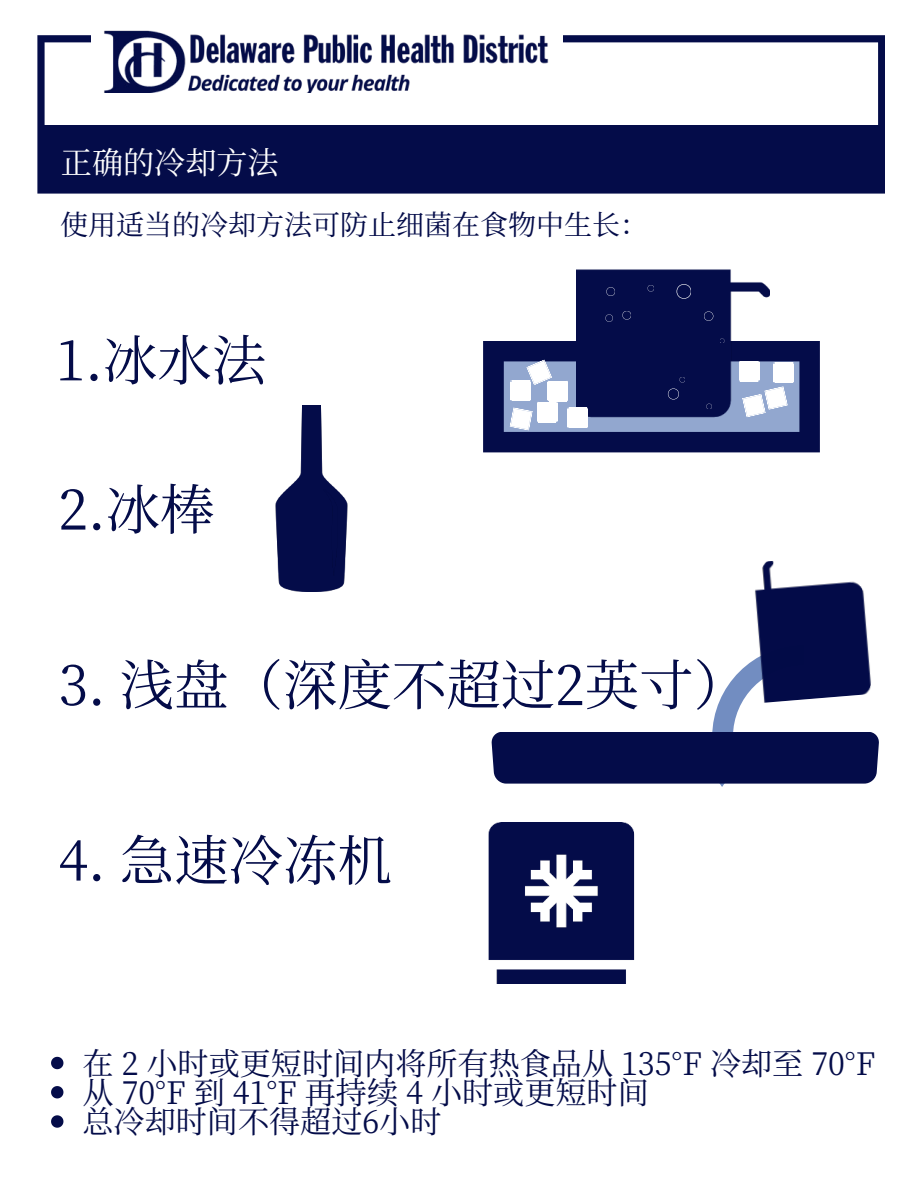
<style>
.page{position:relative;width:918px;height:1188px;background:#fff}
.page>*{position:absolute;margin:0;border:0;box-sizing:border-box;transform-origin:0 0}
.t1{font:54.45px "Source Han Serif SC";color:#040c49}
.t2{font:31.2px/29.2px "Source Han Serif SC";color:#040c49}
.t3{font:31.2px "Source Han Serif SC";color:#fff}
.t4{font:28.05px "Source Han Serif SC";color:#040c49}
</style>
<div class="page">
<svg style="left:37px;top:35px;width:848px;height:159px"></svg>
<div style="left:91px;top:7px;width:471px;height:113px;background:#fff"></div>
<div style="left:42px;top:125px;width:840px;height:63px;background:#040c49"></div>
<img style="left:104px;top:30px;width:445px;height:63px">
<img style="left:576px;top:269px;width:194px;height:69px">
<svg style="left:677px;top:284px;width:14px;height:15px"></svg>
<svg style="left:704px;top:311px;width:9px;height:10px"></svg>
<svg style="left:622px;top:311px;width:9px;height:9px"></svg>
<svg style="left:606px;top:287px;width:9px;height:9px"></svg>
<svg style="left:605px;top:314px;width:8px;height:8px"></svg>
<svg style="left:483px;top:338px;width:337px;height:114px;background:#414b7c"></svg>
<svg style="left:648px;top:285px;width:6px;height:7px"></svg>
<svg style="left:51px;top:1057px;width:12px;height:12px"></svg>
<svg style="left:51px;top:1086px;width:12px;height:12px"></svg>
<svg style="left:51px;top:1115px;width:12px;height:13px"></svg>
<img style="left:275px;top:406px;width:73px;height:185px">
<svg style="left:492px;top:664px;width:387px;height:123px"></svg>
<img style="left:488px;top:823px;width:147px;height:161px">
<img style="left:748px;top:561px;width:130px;height:142px">
<p class="t3" style="left:61px;top:147px;width:219px">正确的冷却⽅法</p>
<p class="t4" style="left:60px;top:210px;width:590px">使⽤适当的冷却⽅法可防⽌细菌在⻝物中⽣⻓：</p>
<h1 class="t1" style="left:56px;top:332px;width:212px">1.冰⽔法</h1>
<h1 class="t1" style="left:58px;top:482px;width:158px">2.冰棒</h1>
<h1 class="t1" style="left:58px;top:657px;width:691px">3. 浅盘（深度不超过2英⼨）</h1>
<h1 class="t1" style="left:58px;top:833px;width:335px">4. 急遏冷冻机</h1>
<p class="t2" style="left:83px;top:1048px;width:794px">在 2 小时或更短时间内将所有热⻝品从 135°F 冷却⾄ 70°F从 70°F 到 41°F 再持续 4 小时或更短时间<br>总冷却时间不得超过6小时</p>
</div>
